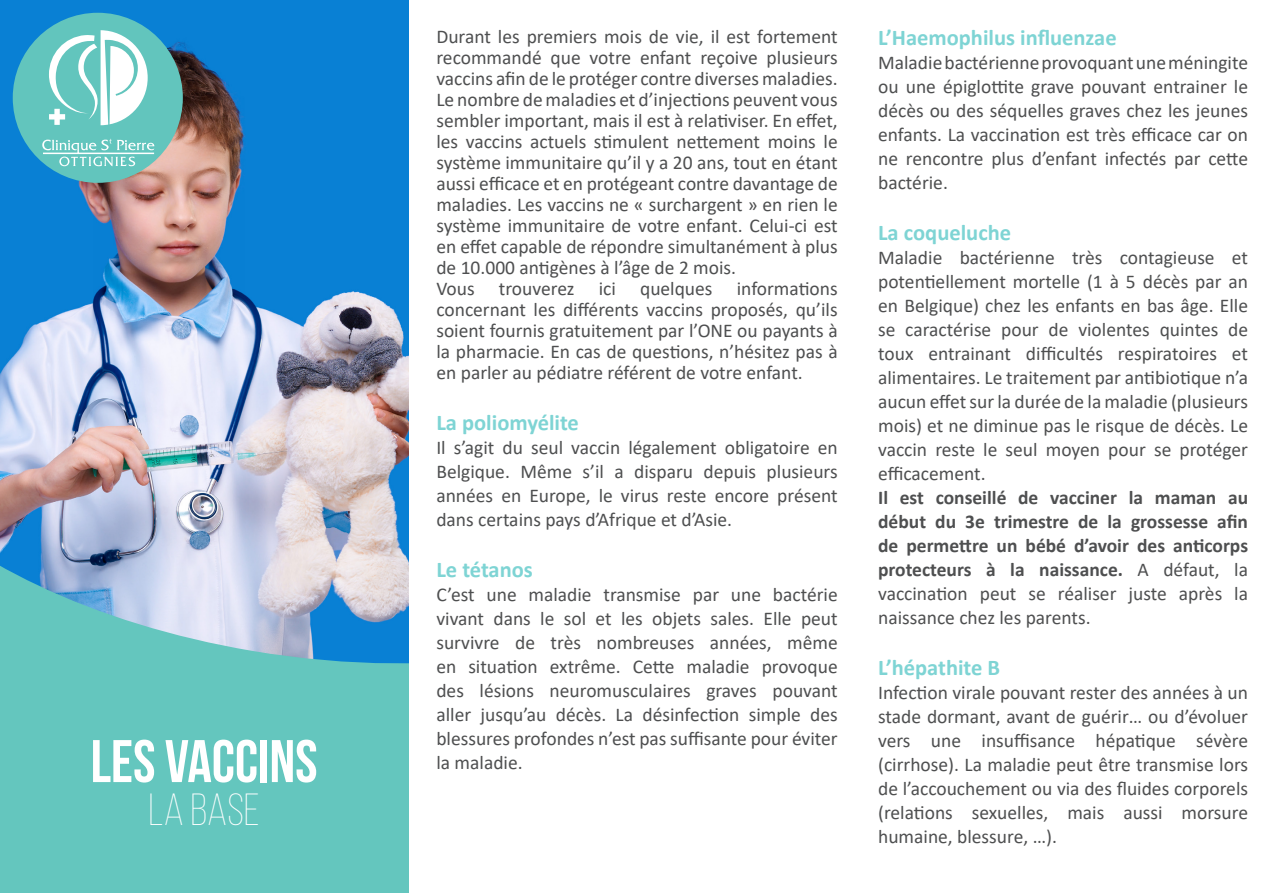
<style>
.page{position:relative;width:1263px;height:893px;background:#fff}
.page>*{position:absolute;margin:0;border:0;box-sizing:border-box;transform-origin:0 0}
.t1{font:60px "Bebas Neue";color:#fff}
.t2{font:300 45px "Bebas Neue";color:#fff}
.t3{font:700 22.5px "Calibri";color:#7ed4d4}
.t4{font:19.5px/24px "Calibri";color:#4e4f50;text-align:justify}
.t5{font:700 19.5px/24px "Calibri";color:#4e4f50;text-align:justify}
.s1{font-weight:400}
</style>
<div class="page">
<img style="left:0;top:0;width:408px;height:485px">
<div style="left:13px;top:13px;width:170px;height:170px;background:#62c5bd;border-radius:50%"></div>
<svg style="left:42px;top:30px;width:112px;height:136px"></svg>
<svg style="left:0;top:485px;width:408px;height:408px;background:#7ec2c7"></svg>
<p class="t1" style="left:91px;top:728px;width:228px">LES VACCINS</p>
<p class="t2" style="left:149px;top:785px;width:112px">LA BASE</p>
<p class="t4" style="left:436px;top:26px;width:403px;line-height:21px">Durant les premiers mois de vie, il est fortement recommandé que votre enfant reçoive plusieurs vaccins afin de le protéger contre diverses maladies.</p>
<p class="t4" style="left:436px;top:89px;width:403px;line-height:21px">Le nombre de maladies et d’injections peuvent vous sembler important, mais il est à relativiser. En effet, les vaccins actuels stimulent nettement moins le système immunitaire qu’il y a 20 ans, tout en étant aussi efficace et en protégeant contre davantage de maladies. Les vaccins ne « surchargent » en rien le système immunitaire de votre enfant. Celui-ci est en effet capable de répondre simultanément à plus de 10.000 antigènes à l’âge de 2 mois.</p>
<p class="t4" style="left:436px;top:278px;width:403px;line-height:21px">Vous trouverez ici quelques informations concernant les différents vaccins proposés, qu’ils soient fournis gratuitement par l’ONE ou payants à la pharmacie. En cas de questions, n’hésitez pas à en parler au pédiatre référent de votre enfant.</p>
<p class="t3" style="left:436px;top:407px;width:144px">La poliomyélite</p>
<p class="t4" style="left:436px;top:435px;width:403px">Il s’agit du seul vaccin légalement obligatoire en Belgique. Même s’il a disparu depuis plusieurs années en Europe, le virus reste encore présent dans certains pays d’Afrique et d’Asie.</p>
<p class="t3" style="left:436px;top:554px;width:98px">Le tétanos</p>
<p class="t4" style="left:436px;top:582px;width:403px">C’est une maladie transmise par une bactérie vivant dans le sol et les objets sales. Elle peut survivre de très nombreuses années, même en situation extrême. Cette maladie provoque des lésions neuromusculaires graves pouvant aller jusqu’au décès. La désinfection simple des blessures profondes n’est pas suffisante pour éviter la maladie.</p>
<p class="t3" style="left:878px;top:22px;width:240px">L’Haemophilus influenzae</p>
<p class="t4" style="left:878px;top:50px;width:371px">Maladie bactérienne provoquant une méningite ou une épiglottite grave pouvant entrainer le décès ou des séquelles graves chez les jeunes enfants. La vaccination est très efficace car on ne rencontre plus d’enfant infectés par cette bactérie.</p>
<p class="t3" style="left:878px;top:217px;width:135px">La coqueluche</p>
<p class="t4" style="left:878px;top:245px;width:371px">Maladie bactérienne très contagieuse et potentiellement mortelle (1 à 5 décès par an en Belgique) chez les enfants en bas âge. Elle se caractérise pour de violentes quintes de toux entrainant difficultés respiratoires et alimentaires. Le traitement par antibiotique n’a aucun effet sur la durée de la maladie (plusieurs mois) et ne diminue pas le risque de décès. Le vaccin reste le seul moyen pour se protéger efficacement.</p>
<p class="t5" style="left:878px;top:485px;width:371px">Il est conseillé de vacciner la maman au début du 3e trimestre de la grossesse afin de permettre un bébé d’avoir des anticorps protecteurs à la naissance. <span class="s1">A défaut, la vaccination peut se réaliser juste après la naissance chez les parents.</span></p>
<p class="t3" style="left:878px;top:652px;width:124px">L’hépathite B</p>
<p class="t4" style="left:878px;top:680px;width:371px">Infection virale pouvant rester des années à un stade dormant, avant de guérir… ou d’évoluer vers une insuffisance hépatique sévère (cirrhose). La maladie peut être transmise lors de l’accouchement ou via des fluides corporels (relations sexuelles, mais aussi morsure humaine, blessure, …).</p>
</div>
